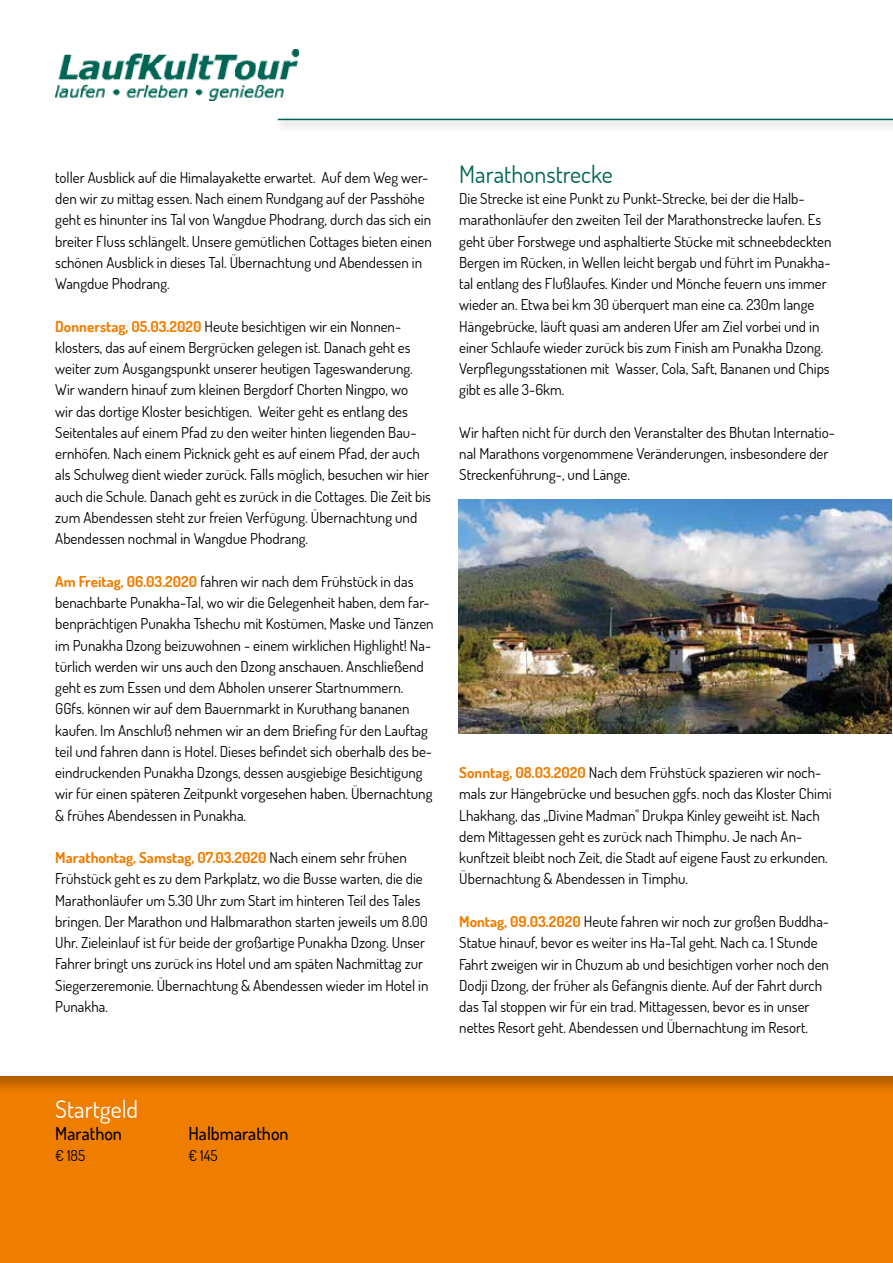
<style>
.page{position:relative;width:893px;height:1263px;background:#fff}
.page>*{position:absolute;margin:0;border:0;box-sizing:border-box;transform-origin:0 0}
.t1{font:24px "Dosis";color:#006554}
.t2{font:24px "Dosis";color:#fff}
.t3{font:500 18px "Dosis";color:#000}
.t4{font:15px/21.3px "Dosis";color:#000}
.s1{font-weight:700;color:#ef7d00}
</style>
<div class="page">
<div style="left:0;top:1073px;width:893px;height:190px;background:#000;opacity:.25"></div>
<img style="left:55px;top:50px;width:243px;height:51px">
<img style="left:458px;top:500px;width:434px;height:233px">
<div style="left:271px;top:113px;width:622px;height:20px;background:#000;opacity:.5"></div>
<hr style="left:278px;top:119px;width:615px;height:1px;background:#006554">
<p class="t4" style="left:55px;top:166px;width:378px">toller Ausblick auf die Himalayakette erwartet. Auf dem Weg wer&shy;den wir zu mittag essen. Nach einem Rundgang auf der Passhöhe geht es hinunter ins Tal von Wangdue Phodrang, durch das sich ein breiter Fluss schlängelt. Unsere gemütlichen Cottages bieten einen schönen Ausblick in dieses Tal. Übernachtung und Abendessen in Wangdue Phodrang.</p>
<p class="t4" style="left:55px;top:315px;width:377px"><span class="s1">Donnerstag, 05.03.2020</span> Heute besichtigen wir ein Nonnen&shy;klosters, das auf einem Bergrücken gelegen ist. Danach geht es weiter zum Ausgangspunkt unserer heutigen Tageswanderung.<br>Wir wandern hinauf zum kleinen Bergdorf Chorten Ningpo, wo<br>wir das dortige Kloster besichtigen. Weiter geht es entlang des Seitentales auf einem Pfad zu den weiter hinten liegenden Bau&shy;ernhöfen. Nach einem Picknick geht es auf einem Pfad, der auch als Schulweg dient wieder zurück. Falls möglich, besuchen wir hier auch die Schule. Danach geht es zurück in die Cottages. Die Zeit bis zum Abendessen steht zur freien Verfügung. Übernachtung und Abendessen nochmal in Wangdue Phodrang.</p>
<p class="t4" style="left:55px;top:570px;width:380px"><span class="s1">Am Freitag, 06.03.2020</span> fahren wir nach dem Frühstück in das benachbarte Punakha-Tal, wo wir die Gelegenheit haben, dem far&shy;benprächtigen Punakha Tshechu mit Kostümen, Maske und Tänzen im Punakha Dzong beizuwohnen - einem wirklichen Highlight! Na&shy;türlich werden wir uns auch den Dzong anschauen. Anschließend geht es zum Essen und dem Abholen unserer Startnummern.<br>GGfs. können wir auf dem Bauernmarkt in Kuruthang bananen kaufen. Im Anschluß nehmen wir an dem Briefing für den Lauftag teil und fahren dann is Hotel. Dieses befindet sich oberhalb des be&shy;eindruckenden Punakha Dzongs, dessen ausgiebige Besichtigung wir für einen späteren Zeitpunkt vorgesehen haben. Übernachtung &amp; frühes Abendessen in Punakha.</p>
<p class="t4" style="left:55px;top:847px;width:375px"><span class="s1">Marathontag, Samstag, 07.03.2020</span> Nach einem sehr frühen Frühstück geht es zu dem Parkplatz, wo die Busse warten, die die Marathonläufer um 5.30 Uhr zum Start im hinteren Teil des Tales bringen. Der Marathon und Halbmarathon starten jeweils um 8.00<br>Uhr. Zieleinlauf ist für beide der großartige Punakha Dzong. Unser Fahrer bringt uns zurück ins Hotel und am späten Nachmittag zur Siegerzeremonie. Übernachtung &amp; Abendessen wieder im Hotel in Punakha.</p>
<h1 class="t2" style="left:55px;top:1094px;width:84px">Startgeld</h1>
<p class="t3" style="left:55px;top:1121px;width:68px">Marathon</p>
<p class="t4" style="left:55px;top:1144px;width:31px">€ 185</p>
<p class="t3" style="left:189px;top:1121px;width:102px">Halbmarathon</p>
<p class="t4" style="left:189px;top:1144px;width:30px">€ 145</p>
<h1 class="t1" style="left:459px;top:158px;width:155px">Marathonstrecke</h1>
<p class="t4" style="left:459px;top:188px;width:374px">Die Strecke ist eine Punkt zu Punkt-Strecke, bei der die Halb&shy;marathonläufer den zweiten Teil der Marathonstrecke laufen. Es geht über Forstwege und asphaltierte Stücke mit schneebdeckten Bergen im Rücken, in Wellen leicht bergab und führt im Punakha&shy;tal entlang des Flußlaufes. Kinder und Mönche feuern uns immer wieder an. Etwa bei km 30 überquert man eine ca. 230m lange Hängebrücke, läuft quasi am anderen Ufer am Ziel vorbei und in einer Schlaufe wieder zurück bis zum Finish am Punakha Dzong.<br>Verpflegungsstationen mit Wasser, Cola, Saft, Bananen und Chips gibt es alle 3-6km.</p>
<p class="t4" style="left:459px;top:421px;width:377px">Wir haften nicht für durch den Veranstalter des Bhutan Internatio&shy;nal Marathons vorgenommene Veränderungen, insbesondere der<br>Streckenführung-, und Länge.</p>
<p class="t4" style="left:459px;top:762px;width:374px"><span class="s1">Sonntag, 08.03.2020</span> Nach dem Frühstück spazieren wir noch&shy;mals zur Hängebrücke und besuchen ggfs. noch das Kloster Chimi Lhakhang, das „Divine Madman" Drukpa Kinley geweiht ist. Nach dem Mittagessen geht es zurück nach Thimphu. Je nach An&shy;kunftzeit bleibt noch Zeit, die Stadt auf eigene Faust zu erkunden.<br>Übernachtung &amp; Abendessen in Timphu.</p>
<p class="t4" style="left:459px;top:910px;width:371px"><span class="s1">Montag, 09.03.2020</span> Heute fahren wir noch zur großen Buddha-Statue hinauf, bevor es weiter ins Ha-Tal geht. Nach ca. 1 Stunde Fahrt zweigen wir in Chuzum ab und besichtigen vorher noch den Dodji Dzong, der früher als Gefängnis diente. Auf der Fahrt durch das Tal stoppen wir für ein trad. Mittagessen, bevor es in unser nettes Resort geht. Abendessen und Übernachtung im Resort.</p>
</div>
